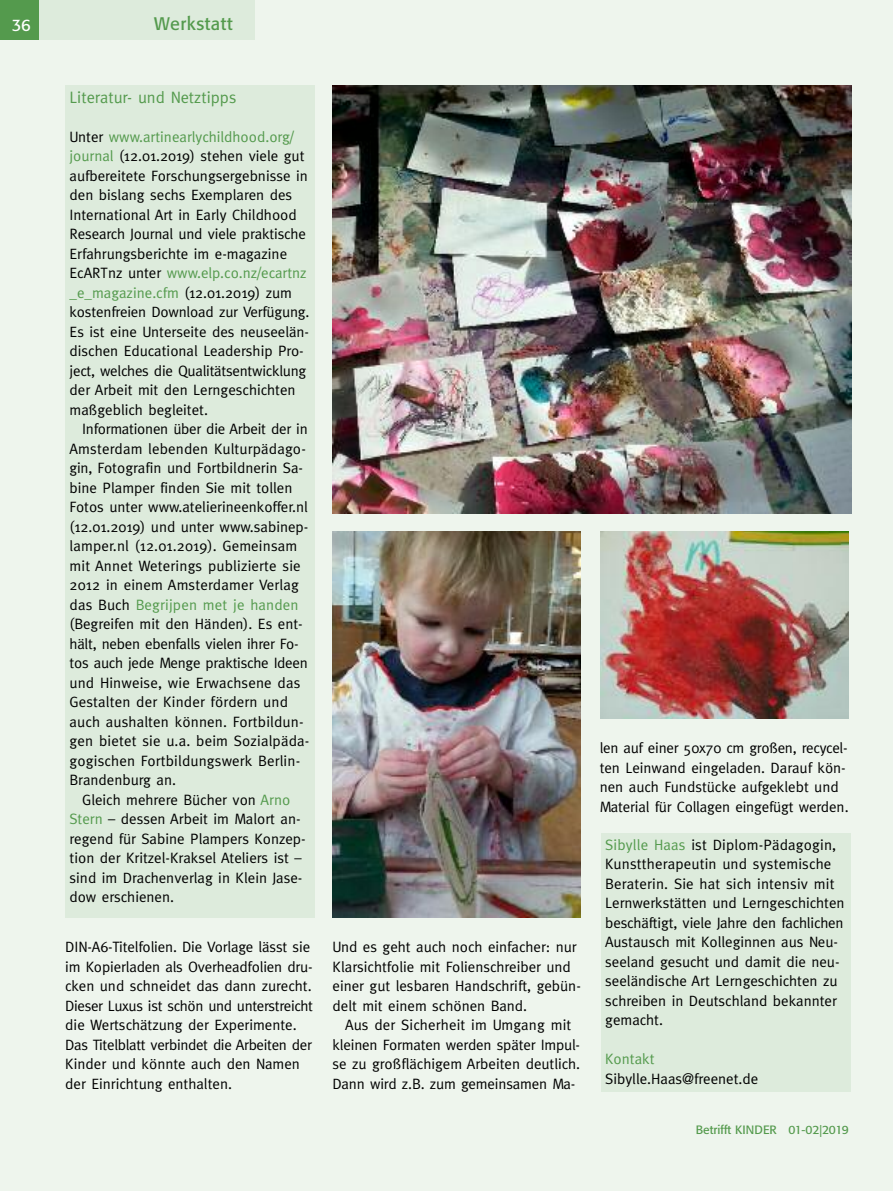
<style>
.page{position:relative;width:893px;height:1191px;background:#eef5ed}
.page>*{position:absolute;margin:0;border:0;box-sizing:border-box;transform-origin:0 0}
.t1{font:18px "Formata";letter-spacing:.03em;color:#549a4d}
.t2{font:16.5px "Meta";color:#549a4d}
.t3{font:16.5px "Formata";color:#fff}
.t4{font:15px/19.5px "Meta";color:#000}
.t5{font:15px "Meta";color:#549a4d}
.t6{font:12px "Formata";color:#549a4d}
.s1{color:#549a4d}
</style>
<div class="page">
<div style="left:0;top:0;width:255px;height:39px;background:#ddebdc"></div>
<div style="left:0;top:0;width:38px;height:39px;background:#549a4d"></div>
<div style="left:601px;top:833px;width:249px;height:259px;background:#ddebdc"></div>
<div style="left:65px;top:85px;width:250px;height:833px;background:#ddebdc"></div>
<img style="left:333px;top:85px;width:518px;height:428px">
<img style="left:332px;top:531px;width:248px;height:387px">
<img style="left:600px;top:531px;width:249px;height:188px">
<p class="t3" style="left:12px;top:18px;width:20px">36</p>
<p class="t1" style="left:154px;top:16px;width:80px">Werkstatt</p>
<p class="t2" style="left:70px;top:87px;width:168px">Literatur- und Netztipps</p>
<p class="t4" style="left:70px;top:127px;width:241px">Unter <span class="s1">www.artinearlychildhood.org/ journal</span> (12.01.2019) stehen viele gut aufbereitete Forschungsergebnisse in den bislang sechs Exemplaren des International Art in Early Childhood Research Journal und viele praktische Erfahrungsberichte im e-magazine EcARTnz unter <span class="s1">www.elp.co.nz/ecartnz _e_magazine.cfm</span> (12.01.2019) zum kostenfreien Download zur Verfügung.<br>Es ist eine Unterseite des neuseelän&shy;dischen Educational Leadership Pro&shy;ject, welches die Qualitätsentwicklung der Arbeit mit den Lerngeschichten maßgeblich begleitet.</p>
<p class="t4" style="left:70px;top:419px;width:241px;text-indent:13px">Informationen über die Arbeit der in Amsterdam lebenden Kulturpädago&shy;gin, Fotografin und Fortbildnerin Sa&shy;bine Plamper finden Sie mit tollen Fotos unter www.atelierineenkoffer.nl (12.01.2019) und unter www.sabinep&shy;lamper.nl (12.01.2019). Gemeinsam mit Annet Weterings publizierte sie 2012 in einem Amsterdamer Verlag das Buch <span class="s1">Begrijpen met je handen </span>(Begreifen mit den Händen). Es ent&shy;hält, neben ebenfalls vielen ihrer Fo&shy;tos auch jede Menge praktische Ideen und Hinweise, wie Erwachsene das Gestalten der Kinder fördern und auch aushalten können. Fortbildun&shy;gen bietet sie u.a. beim Sozialpäda&shy;gogischen Fortbildungswerk Berlin-Brandenburg an.</p>
<p class="t4" style="left:70px;top:790px;width:238px;text-indent:13px">Gleich mehrere Bücher von <span class="s1">Arno<br>Stern</span> – dessen Arbeit im Malort an&shy;regend für Sabine Plampers Konzep&shy;tion der Kritzel-Kraksel Ateliers ist – sind im Drachenverlag in Klein Jase&shy;dow erschienen.</p>
<p class="t4" style="left:65px;top:937px;width:249px">DIN-A6-Titelfolien. Die Vorlage lässt sie im Kopierladen als Overheadfolien dru&shy;cken und schneidet das dann zurecht.<br>Dieser Luxus ist schön und unterstreicht die Wertschätzung der Experimente.<br>Das Titelblatt verbindet die Arbeiten der Kinder und könnte auch den Namen der Einrichtung enthalten.</p>
<p class="t4" style="left:332px;top:937px;width:250px">Und es geht auch noch einfacher: nur Klarsichtfolie mit Folienschreiber und einer gut lesbaren Handschrift, gebün&shy;delt mit einem schönen Band.</p>
<p class="t4" style="left:332px;top:1015px;width:249px;text-align:center">Aus der Sicherheit im Umgang mit kleinen Formaten werden später Impul&shy;se zu großflächigem Arbeiten deutlich.<br>Dann wird z.B. zum gemeinsamen Ma-</p>
<p class="t4" style="left:600px;top:738px;width:250px">len auf einer 50x70 cm großen, recycel&shy;ten Leinwand eingeladen. Darauf kön&shy;nen auch Fundstücke aufgeklebt und Material für Collagen eingefügt werden.</p>
<p class="t4" style="left:605px;top:834px;width:241px"><span class="s1">Sibylle Haas</span> ist Diplom-Pädagogin, Kunsttherapeutin und systemische Beraterin. Sie hat sich intensiv mit Lernwerkstätten und Lerngeschichten beschäftigt, viele Jahre den fachlichen Austausch mit Kolleginnen aus Neu&shy;seeland gesucht und damit die neu&shy;seeländische Art Lerngeschichten zu schreiben in Deutschland bekannter gemacht.</p>
<p class="t5" style="left:605px;top:1050px;width:51px">Kontakt</p>
<p class="t4" style="left:605px;top:1068px;width:155px">Sibylle.Haas@freenet.de</p>
<p class="t6" style="left:696px;top:1124px;width:155px">Betrifft KINDER 01-02|2019</p>
</div>
